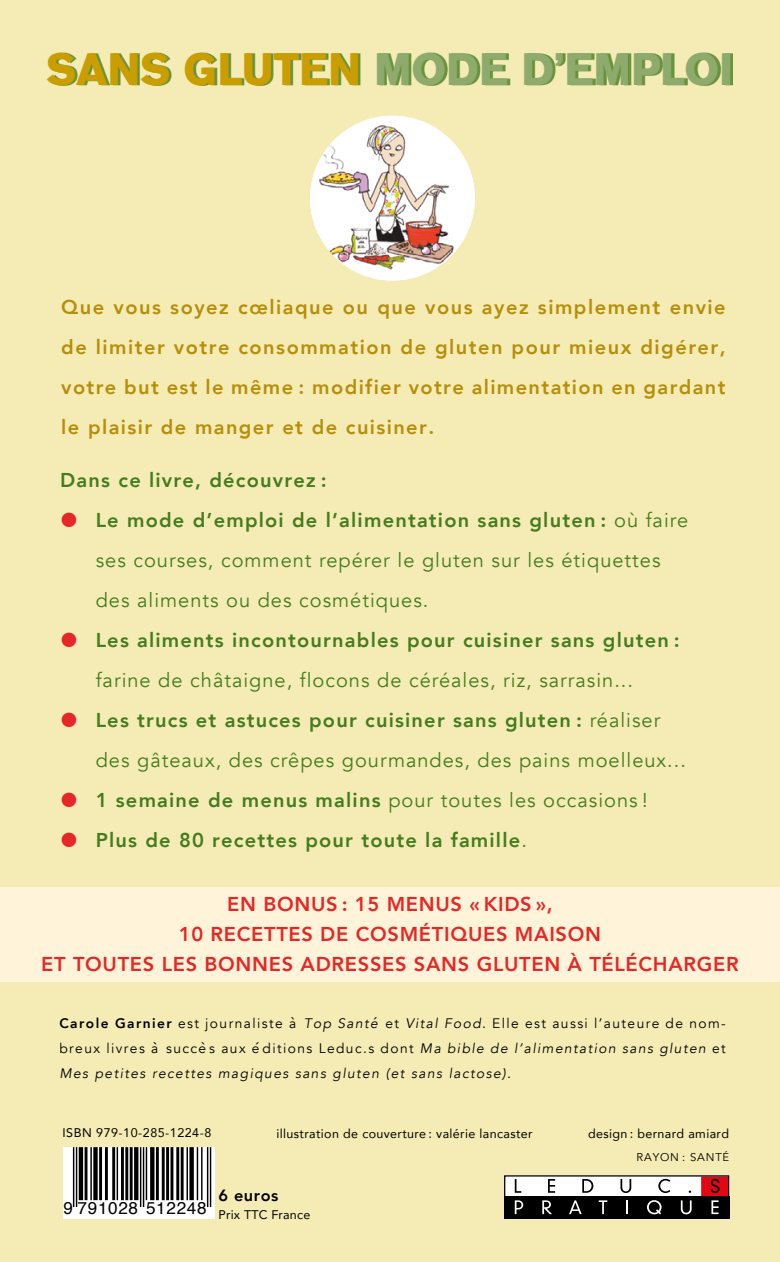
<style>
.page{position:relative;width:780px;height:1262px;background:#fff}
.page>*{position:absolute;margin:0;border:0;box-sizing:border-box;transform-origin:0 0}
.t1{font:700 45px "AG Old Face";color:#8eaa6d}
.t2{font:20px/40px "Avenir";letter-spacing:.05em;color:#457c1f}
.t3{font:800 20px/40px "Avenir";letter-spacing:.07em;color:#b68e0c;text-align:justify}
.t4{font:800 20px/30px "Avenir";letter-spacing:.035em;color:#e52727;text-align:center}
.t5{font:800 20px "Avenir";letter-spacing:.06em;color:#457c1f}
.t6{font:17px "Helvetica";letter-spacing:.04em;color:#000}
.t7{font:800 16.25px "Avenir";letter-spacing:.035em;color:#000}
.t8{font:italic 13.75px/25px "Avenir";letter-spacing:.105em;color:#000;text-align:justify}
.t9{font:12.5px "Avenir";letter-spacing:.03em;color:#000}
.t10{font:11.25px "Avenir";letter-spacing:.075em;color:#000}
.s1{color:#cb9e00}
.s2{font-weight:800}
.s3{font-weight:800;font-style:normal}
.s4{font-style:normal}
.s5{font-family:"Lucida Grande";font-style:normal}
</style>
<div class="page">
<div style="left:0;top:0;width:780px;height:1261px;background:#f4ecb4"></div>
<img style="left:310px;top:116px;width:165px;height:164px;border-radius:82px">
<div style="left:0;top:887px;width:780px;height:95px;background:#fff4da"></div>
<div style="left:49px;top:52px;width:683px;height:34px;background:#457c1f;opacity:.8"></div>
<svg style="left:63px;top:1147px;width:152px;height:71px;background:#ebebeb"></svg>
<hr style="left:210px;top:1147px;width:1px;height:59px;background:#000">
<hr style="left:207px;top:1147px;width:1px;height:59px;background:#000">
<hr style="left:201px;top:1147px;width:1px;height:53px;background:#000">
<hr style="left:197px;top:1147px;width:1px;height:53px;background:#000">
<div style="left:189px;top:1147px;width:5px;height:53px;background:#000"></div>
<hr style="left:186px;top:1147px;width:2px;height:53px;background:#000">
<hr style="left:181px;top:1147px;width:3px;height:53px;background:#000">
<hr style="left:176px;top:1147px;width:3px;height:53px;background:#000">
<hr style="left:170px;top:1147px;width:3px;height:53px;background:#000">
<hr style="left:166px;top:1147px;width:3px;height:53px;background:#000">
<hr style="left:162px;top:1147px;width:3px;height:53px;background:#000">
<hr style="left:156px;top:1147px;width:3px;height:53px;background:#000">
<svg style="left:150px;top:1147px;width:4px;height:53px"></svg>
<hr style="left:146px;top:1147px;width:1px;height:53px;background:#000">
<hr style="left:143px;top:1147px;width:1px;height:59px;background:#000">
<hr style="left:140px;top:1147px;width:1px;height:59px;background:#000">
<svg style="left:134px;top:1147px;width:4px;height:53px"></svg>
<hr style="left:130px;top:1147px;width:3px;height:53px;background:#000">
<hr style="left:125px;top:1147px;width:3px;height:53px;background:#000">
<hr style="left:121px;top:1147px;width:3px;height:53px;background:#000">
<hr style="left:117px;top:1147px;width:1px;height:53px;background:#000">
<hr style="left:112px;top:1147px;width:3px;height:53px;background:#000">
<hr style="left:105px;top:1147px;width:3px;height:53px;background:#000">
<hr style="left:99px;top:1147px;width:3px;height:53px;background:#000">
<div style="left:93px;top:1147px;width:5px;height:53px;background:#000"></div>
<hr style="left:90px;top:1147px;width:2px;height:53px;background:#000">
<hr style="left:85px;top:1147px;width:2px;height:53px;background:#000">
<hr style="left:79px;top:1147px;width:4px;height:53px;background:#000">
<hr style="left:76px;top:1147px;width:1px;height:59px;background:#000">
<hr style="left:73px;top:1147px;width:1px;height:59px;background:#000">
<div style="left:504px;top:1175px;width:225px;height:43px;background:#fff"></div>
<div style="left:701px;top:1176px;width:27px;height:20px;background:#e30613"></div>
<svg style="left:514px;top:1179px;width:7px;height:13px"></svg>
<svg style="left:548px;top:1179px;width:7px;height:13px"></svg>
<svg style="left:582px;top:1179px;width:11px;height:13px"></svg>
<svg style="left:620px;top:1179px;width:11px;height:13px"></svg>
<svg style="left:658px;top:1178px;width:12px;height:14px"></svg>
<svg style="left:710px;top:1178px;width:9px;height:14px"></svg>
<div style="left:504px;top:1196px;width:225px;height:22px;background:#000"></div>
<svg style="left:514px;top:1200px;width:9px;height:14px"></svg>
<svg style="left:542px;top:1200px;width:10px;height:14px"></svg>
<svg style="left:569px;top:1200px;width:12px;height:14px"></svg>
<svg style="left:598px;top:1200px;width:9px;height:14px"></svg>
<svg style="left:626px;top:1200px;width:1px;height:14px"></svg>
<svg style="left:647px;top:1200px;width:14px;height:14px"></svg>
<svg style="left:680px;top:1200px;width:11px;height:14px"></svg>
<svg style="left:711px;top:1200px;width:7px;height:14px"></svg>
<h1 class="t1" style="left:47px;top:42px;width:688px"><span class="s1">SANS GLUTEN</span> MODE D’EMPLOI</h1>
<p class="t3" style="left:61px;top:287px;width:666px">Que vous soyez cœliaque ou que vous ayez simplement envie de limiter votre consommation de gluten pour mieux digérer, votre but est le même : modifier votre alimentation en gardant le plaisir de manger et de cuisiner.</p>
<p class="t2" style="left:96px;top:460px;width:594px;text-indent:-35px"><span class="s2">Dans ce livre, découvrez :<br>Le mode d’emploi de l’alimentation sans gluten :</span> où faire ses courses, comment repérer le gluten sur les étiquettes des aliments ou des cosmétiques.</p>
<p class="t5" style="left:96px;top:624px;width:585px">Les aliments incontournables pour cuisiner sans gluten :</p>
<p class="t2" style="left:96px;top:660px;width:591px">farine de châtaigne, flocons de céréales, riz, sarrasin...<br><span class="s2">Les trucs et astuces pour cuisiner sans gluten :</span> réaliser des gâteaux, des crêpes gourmandes, des pains moelleux...<br><span class="s2">1 semaine de menus malins</span> pour toutes les occasions !<br><span class="s2">Plus de 80 recettes pour toute la famille</span>.</p>
<p class="t4" style="left:41px;top:889px;width:698px">EN BONUS : 15 MENUS « KIDS »,<br>10 RECETTES DE COSMÉTIQUES MAISON<br>ET TOUTES LES BONNES ADRESSES SANS GLUTEN À TÉLÉCHARGER</p>
<p class="t8" style="left:59px;top:1010px;width:668px"><span class="s3">Carole Garnier</span> <span class="s4">est journaliste a</span><span class="s5">̀</span>Top Sante<span class="s5">́</span> <span class="s4">et</span> Vital Food<span class="s4">. Elle est aussi l’auteure de nom&shy;breux livres a</span><span class="s5">̀</span><span class="s4">succe</span><span class="s5">̀</span><span class="s4">s aux e</span><span class="s5">́</span><span class="s4">ditions Leduc.s dont</span> Ma bible de l’alimentation sans gluten <span class="s4">et </span>Mes petites recettes magiques sans gluten (et sans lactose).</p>
<p class="t9" style="left:62px;top:1122px;width:150px">ISBN 979-10-285-1224-8</p>
<p class="t9" style="left:276px;top:1123px;width:258px">illustration de couverture : valérie lancaster</p>
<p class="t6" style="left:63px;top:1194px;width:145px">9 791028 512248</p>
<p class="t7" style="left:218px;top:1182px;width:61px">6 euros</p>
<p class="t9" style="left:218px;top:1204px;width:93px">Prix TTC France</p>
<p class="t9" style="left:588px;top:1123px;width:142px">design : bernard amiard</p>
<p class="t10" style="left:636px;top:1150px;width:94px">RAYON : SANTÉ</p>
</div>
